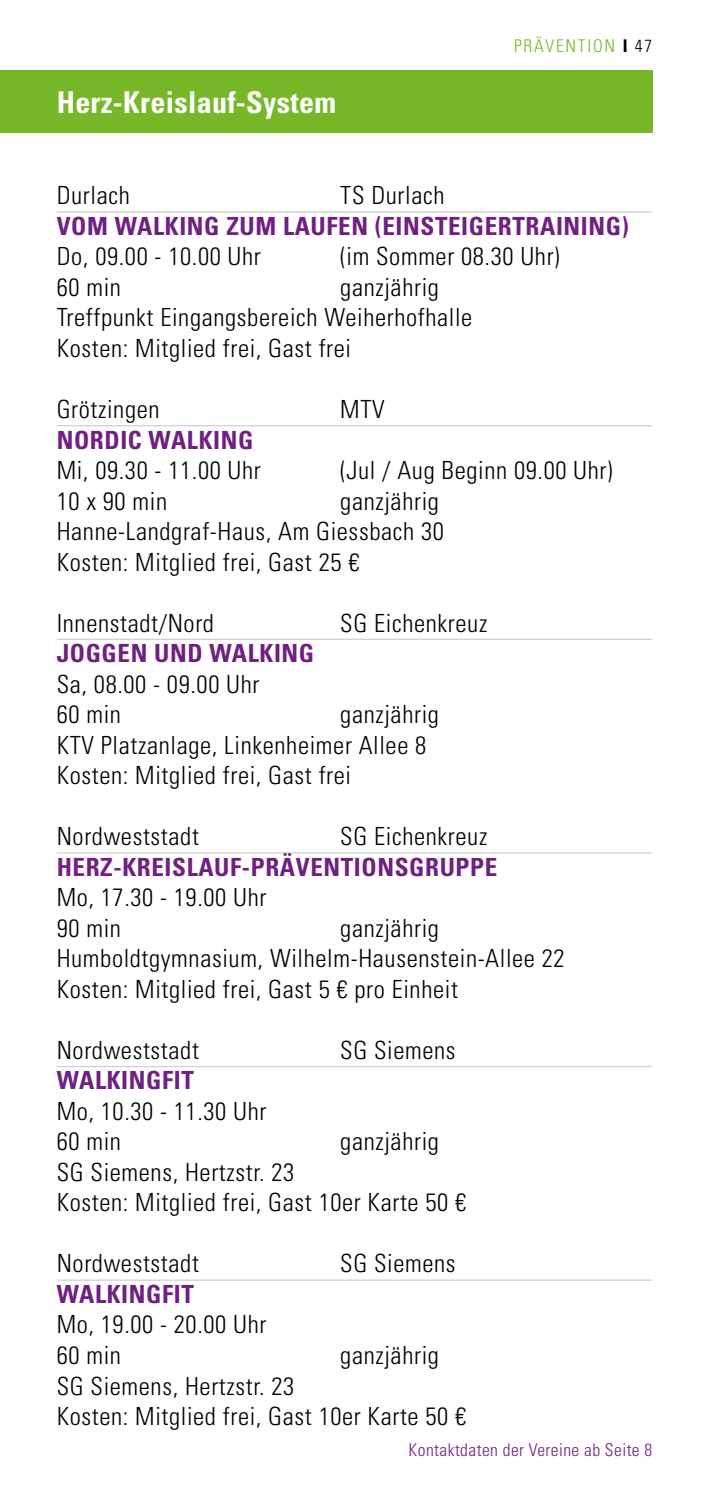
<style>
.page{position:relative;width:709px;height:1489px;background:#fff}
.page>*{position:absolute;margin:0;border:0;box-sizing:border-box;transform-origin:0 0}
.t1{font:700 condensed 30px "Univers LT";letter-spacing:.01em;color:#fff}
.t2{font:300 condensed 25px/30.5px "Univers LT";letter-spacing:.025em;color:#000}
.t3{font:700 condensed 25px "Univers LT";letter-spacing:.025em;color:#6f2082}
.t4{font:300 condensed 17.5px "Univers LT";letter-spacing:.025em;color:#6f2082}
.t5{font:300 condensed 17.5px "Univers LT";letter-spacing:.1em;color:#76b828}
.s1{font-weight:700;color:#000}
.s2{color:#000}
</style>
<div class="page">
<div style="left:0;top:71px;width:652px;height:62px;background:#76b828"></div>
<hr style="left:57px;top:211px;width:595px;height:2px;background:#cfd0d0">
<hr style="left:57px;top:425px;width:595px;height:1px;background:#cfd0d0">
<hr style="left:57px;top:638px;width:595px;height:2px;background:#cfd0d0">
<hr style="left:57px;top:852px;width:595px;height:1px;background:#cfd0d0">
<hr style="left:57px;top:1065px;width:595px;height:2px;background:#cfd0d0">
<hr style="left:57px;top:1279px;width:595px;height:1px;background:#cfd0d0">
<p class="t1" style="left:57px;top:84px;width:281px">HERZ-KREISLAUF-SYSTEM</p>
<p class="t5" style="left:514px;top:35px;width:140px">Prävention <span class="s1">I</span> <span class="s2">47</span></p>
<p class="t2" style="left:57px;top:180px;width:75px">Durlach</p>
<p class="t2" style="left:340px;top:180px;width:106px">TS Durlach</p>
<p class="t3" style="left:57px;top:211px;width:339px">VOM WALKIN G ZUM LAUFEN (EINS</p>
<p class="t3" style="left:435px;top:211px;width:134px">TEIGERTRAININ</p>
<p class="t3" style="left:606px;top:211px;width:24px">G)</p>
<p class="t2" style="left:57px;top:241px;width:206px">Do, 09.00 - 10.00 Uhr</p>
<p class="t2" style="left:340px;top:241px;width:221px">(im Sommer 08.30 Uhr)</p>
<p class="t2" style="left:57px;top:272px;width:66px">60 min</p>
<p class="t2" style="left:57px;top:272px;width:417px;text-indent:283px">ganzjährig<br>Treffpunkt Eingangsbereich Weiherhofhalle<br>Kosten: Mitglied frei, Gast frei</p>
<p class="t2" style="left:57px;top:394px;width:104px">Grötzingen</p>
<p class="t2" style="left:340px;top:394px;width:33px">MTV</p>
<p class="t3" style="left:57px;top:424px;width:198px">NORDIC WALKING</p>
<p class="t2" style="left:57px;top:455px;width:206px">Mi, 09.30 - 11.00 Uhr</p>
<p class="t2" style="left:340px;top:455px;width:274px">(Jul / Aug Beginn 09.00 Uhr)</p>
<p class="t2" style="left:57px;top:485px;width:112px">10 x 90 min</p>
<p class="t2" style="left:57px;top:485px;width:389px;text-indent:283px">ganzjährig<br>Hanne-Landgraf-Haus, Am Giessbach 30<br>Kosten: Mitglied frei, Gast 25 €</p>
<p class="t2" style="left:57px;top:607px;width:159px">I nnenstadt/Nord</p>
<p class="t2" style="left:340px;top:607px;width:148px">SG Eichenkreuz</p>
<p class="t3" style="left:57px;top:638px;width:259px">JOGGEN UND WALKING</p>
<p class="t2" style="left:57px;top:668px;width:204px">Sa, 08.00 - 09.00 Uhr<br>60 min</p>
<p class="t2" style="left:57px;top:699px;width:384px;text-indent:283px">ganzjährig<br>KTV Platzanlage, Linkenheimer Allee 8<br>Kosten: Mitglied frei, Gast frei</p>
<p class="t2" style="left:57px;top:821px;width:144px">Nordweststadt</p>
<p class="t2" style="left:340px;top:821px;width:148px">SG Eichenkreuz</p>
<p class="t3" style="left:57px;top:851px;width:442px">HERZ-KREISLAUF-PRÄVENTIONSGRUPPE</p>
<p class="t2" style="left:57px;top:882px;width:211px">Mo, 17.30 - 19.00 Uhr<br>90 min</p>
<p class="t2" style="left:57px;top:912px;width:509px;text-indent:283px">ganzjährig<br>Humboldtgymnasium, Wilhelm-Hausenstein-Allee 22<br>Kosten: Mitglied frei, Gast 5 € pro Einheit</p>
<p class="t2" style="left:57px;top:1034px;width:144px">Nordweststadt</p>
<p class="t2" style="left:340px;top:1034px;width:117px">SG Siemens</p>
<p class="t3" style="left:57px;top:1065px;width:139px">WALKIN GFIT</p>
<p class="t2" style="left:57px;top:1095px;width:211px">Mo, 10.30 - 11.30 Uhr<br>60 min</p>
<p class="t2" style="left:340px;top:1126px;width:100px">ganzjährig</p>
<p class="t2" style="left:57px;top:1156px;width:411px">SG Siemens, Hertzstr. 23<br>Kosten: Mitglied frei, Gast 10er Karte 50 €</p>
<p class="t2" style="left:57px;top:1248px;width:144px">Nordweststadt</p>
<p class="t2" style="left:340px;top:1248px;width:117px">SG Siemens</p>
<p class="t3" style="left:57px;top:1278px;width:139px">WALKIN GFIT</p>
<p class="t2" style="left:57px;top:1309px;width:211px">Mo, 19.00 - 20.00 Uhr<br>60 min</p>
<p class="t2" style="left:340px;top:1339px;width:100px">ganzjährig</p>
<p class="t2" style="left:57px;top:1370px;width:411px">SG Siemens, Hertzstr. 23<br>Kosten: Mitglied frei, Gast 10er Karte 50 €</p>
<p class="t4" style="left:408px;top:1438px;width:245px">Kontaktdaten der Vereine ab Seite 8</p>
</div>
